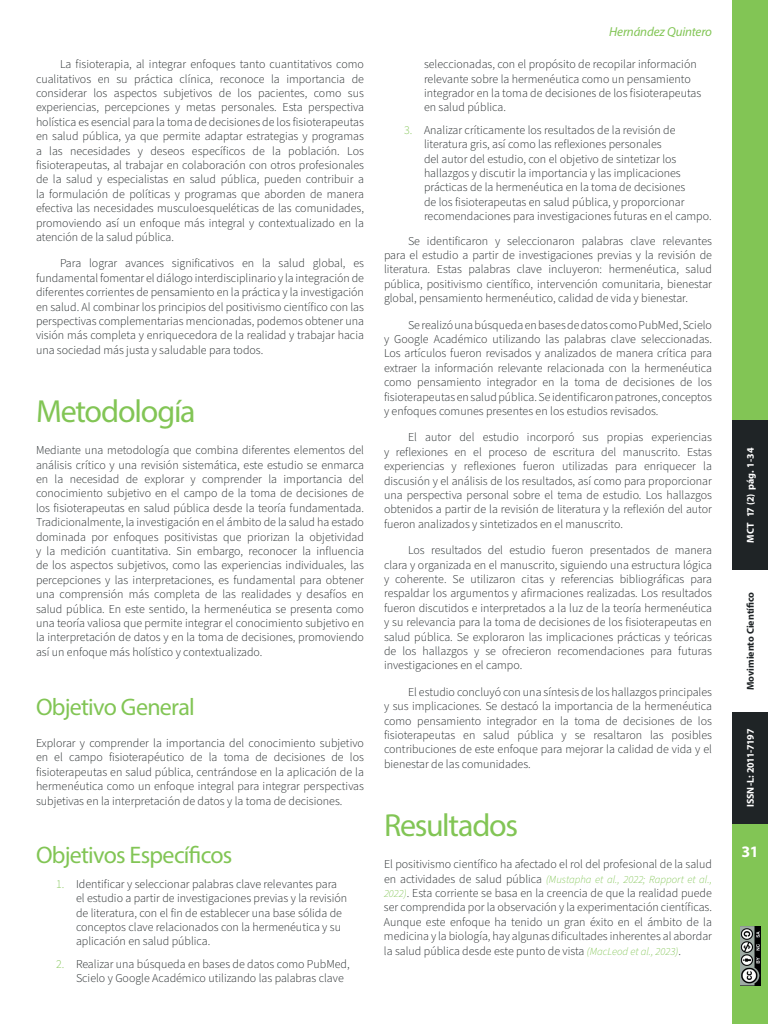
<style>
.page{position:relative;width:768px;height:1024px;background:#fff}
.page>*{position:absolute;margin:0;border:0;box-sizing:border-box;transform-origin:0 0}
.t1{font:32px "Myriad Pro";letter-spacing:-.035em;color:#82c555}
.t2{font:24px "Myriad Pro";letter-spacing:-.03em;color:#82c555}
.t3{font:700 16px "Myriad Pro";color:#fff}
.t4{font:italic 13px "Myriad Pro";letter-spacing:-.015em;color:#82c555}
.t5{font:300 12px/14.4px "Source Sans Pro";color:#1f2426;text-align:justify}
.t6{font:italic 300 10.8px "Source Sans Pro";color:#82c555}
.t7{font:700 10px "Myriad Pro";letter-spacing:-.005em;color:#fff}
.t8{font:700 10px "Myriad Pro";color:#1f2426}
.s1{color:#82c555}
.s2{font-style:normal;font-size:12px;color:#1f2426}
.s3{font-style:italic;font-size:10.8px;color:#82c555}
</style>
<div class="page">
<div style="left:732px;top:712px;width:36px;height:312px;background:#82c555"></div>
<div style="left:732px;top:0;width:36px;height:570px;background:#82c555"></div>
<div style="left:732px;top:420px;width:36px;height:150px;background:#1f2426"></div>
<div style="left:732px;top:712px;width:36px;height:112px;background:#1f2426"></div>
<img style="left:740px;top:927px;width:20px;height:58px">
<p class="t5" style="left:36px;top:57px;width:330px;text-indent:24px">La fisioterapia, al integrar enfoques tanto cuantitativos como cualitativos en su práctica clínica, reconoce la importancia de considerar los aspectos subjetivos de los pacientes, como sus experiencias, percepciones y metas personales. Esta perspectiva holística es esencial para la toma de decisiones de los fisioterapeutas en salud pública, ya que permite adaptar estrategias y programas a las necesidades y deseos específicos de la población. Los fisioterapeutas, al trabajar en colaboración con otros profesionales de la salud y especialistas en salud pública, pueden contribuir a la formulación de políticas y programas que aborden de manera efectiva las necesidades musculoesqueléticas de las comunidades, promoviendo así un enfoque más integral y contextualizado en la atención de la salud pública.</p>
<p class="t5" style="left:36px;top:257px;width:330px;text-indent:24px">Para lograr avances significativos en la salud global, es fundamental fomentar el diálogo interdisciplinario y la integración de diferentes corrientes de pensamiento en la práctica y la investigación en salud. Al combinar los principios del positivismo científico con las perspectivas complementarias mencionadas, podemos obtener una visión más completa y enriquecedora de la realidad y trabajar hacia una sociedad más justa y saludable para todos.</p>
<h1 class="t1" style="left:36px;top:391px;width:161px">Metodología</h1>
<p class="t5" style="left:36px;top:443px;width:330px">Mediante una metodología que combina diferentes elementos del análisis crítico y una revisión sistemática, este estudio se enmarca en la necesidad de explorar y comprender la importancia del conocimiento subjetivo en el campo de la toma de decisiones de los fisioterapeutas en salud pública desde la teoría fundamentada.<br>Tradicionalmente, la investigación en el ámbito de la salud ha estado dominada por enfoques positivistas que priorizan la objetividad y la medición cuantitativa. Sin embargo, reconocer la influencia de los aspectos subjetivos, como las experiencias individuales, las percepciones y las interpretaciones, es fundamental para obtener una comprensión más completa de las realidades y desafíos en salud pública. En este sentido, la hermenéutica se presenta como una teoría valiosa que permite integrar el conocimiento subjetivo en la interpretación de datos y en la toma de decisiones, promoviendo así un enfoque más holístico y contextualizado.</p>
<h2 class="t2" style="left:36px;top:692px;width:160px">Objetivo General</h2>
<p class="t5" style="left:36px;top:736px;width:330px">Explorar y comprender la importancia del conocimiento subjetivo en el campo fisioterapéutico de la toma de decisiones de los fisioterapeutas en salud pública, centrándose en la aplicación de la hermenéutica como un enfoque integral para integrar perspectivas subjetivas en la interpretación de datos y la toma de decisiones.</p>
<h2 class="t2" style="left:36px;top:841px;width:198px">Objetivos Específicos</h2>
<p class="t5" style="left:76px;top:877px;width:273px;text-align:left;text-indent:-20px"><span class="s1">1.</span> Identificar y seleccionar palabras clave relevantes para el estudio a partir de investigaciones previas y la revisión de literatura, con el fin de establecer una base sólida de conceptos clave relacionados con la hermenéutica y su aplicación en salud pública.</p>
<p class="t5" style="left:76px;top:957px;width:275px;text-indent:-20px"><span class="s1">2.</span> Realizar una búsqueda en bases de datos como PubMed,<br>Scielo y Google Académico utilizando las palabras clave</p>
<p class="t4" style="left:609px;top:23px;width:104px">Hernández Quintero</p>
<p class="t5" style="left:424px;top:57px;width:279px;text-align:left">seleccionadas, con el propósito de recopilar información relevante sobre la hermenéutica como un pensamiento integrador en la toma de decisiones de los fisioterapeutas en salud pública.</p>
<p class="t5" style="left:424px;top:123px;width:289px;text-align:left;text-indent:-20px"><span class="s1">3.</span> Analizar críticamente los resultados de la revisión de literatura gris, así como las reflexiones personales<br>del autor del estudio, con el objetivo de sintetizar los hallazgos y discutir la importancia y las implicaciones prácticas de la hermenéutica en la toma de decisiones<br>de los fisioterapeutas en salud pública, y proporcionar recomendaciones para investigaciones futuras en el campo.</p>
<p class="t5" style="left:384px;top:234px;width:330px;text-indent:24px">Se identificaron y seleccionaron palabras clave relevantes para el estudio a partir de investigaciones previas y la revisión de literatura. Estas palabras clave incluyeron: hermenéutica, salud pública, positivismo científico, intervención comunitaria, bienestar global, pensamiento hermenéutico, calidad de vida y bienestar.</p>
<p class="t5" style="left:384px;top:318px;width:330px;text-indent:24px">Se realizó una búsqueda en bases de datos como PubMed, Scielo y Google Académico utilizando las palabras clave seleccionadas.<br>Los artículos fueron revisados y analizados de manera crítica para extraer la información relevante relacionada con la hermenéutica como pensamiento integrador en la toma de decisiones de los fisioterapeutas en salud pública. Se identificaron patrones, conceptos y enfoques comunes presentes en los estudios revisados.</p>
<p class="t5" style="left:384px;top:431px;width:330px;text-indent:24px">El autor del estudio incorporó sus propias experiencias y reflexiones en el proceso de escritura del manuscrito. Estas experiencias y reflexiones fueron utilizadas para enriquecer la discusión y el análisis de los resultados, así como para proporcionar una perspectiva personal sobre el tema de estudio. Los hallazgos obtenidos a partir de la revisión de literatura y la reflexión del autor fueron analizados y sintetizados en el manuscrito.</p>
<p class="t5" style="left:384px;top:543px;width:330px;text-indent:24px">Los resultados del estudio fueron presentados de manera clara y organizada en el manuscrito, siguiendo una estructura lógica y coherente. Se utilizaron citas y referencias bibliográficas para respaldar los argumentos y afirmaciones realizadas. Los resultados fueron discutidos e interpretados a la luz de la teoría hermenéutica y su relevancia para la toma de decisiones de los fisioterapeutas en salud pública. Se exploraron las implicaciones prácticas y teóricas de los hallazgos y se ofrecieron recomendaciones para futuras investigaciones en el campo.</p>
<p class="t5" style="left:384px;top:685px;width:330px;text-indent:24px">El estudio concluyó con una síntesis de los hallazgos principales y sus implicaciones. Se destacó la importancia de la hermenéutica como pensamiento integrador en la toma de decisiones de los fisioterapeutas en salud pública y se resaltaron las posibles contribuciones de este enfoque para mejorar la calidad de vida y el bienestar de las comunidades.</p>
<h1 class="t1" style="left:384px;top:805px;width:136px">Resultados</h1>
<p class="t5" style="left:384px;top:857px;width:329px">El positivismo científico ha afectado el rol del profesional de la salud</p>
<p class="t6" style="left:384px;top:872px;width:329px"><span class="s2">en actividades de salud pública</span> (Mustapha et al., 2022; Rapport et al.,</p>
<p class="t5" style="left:384px;top:886px;width:330px"><span class="s3">2022)</span>. Esta corriente se basa en la creencia de que la realidad puede ser comprendida por la observación y la experimentación científicas.<br>Aunque este enfoque ha tenido un gran éxito en el ámbito de la medicina y la biología, hay algunas dificultades inherentes al abordar la salud pública desde este punto de vista <span class="s3">(MacLeod et al., 2023)</span>.</p>
<p class="t7" style="left:744px;top:543px;width:97px;rotate:-90deg">MCT 17 (2) pág. 1-34</p>
<p class="t8" style="left:744px;top:690px;width:100px;rotate:-90deg">Movimiento Científico</p>
<p class="t7" style="left:744px;top:807px;width:80px;rotate:-90deg">ISSN-L: 2011-7197</p>
<h3 class="t3" style="left:741px;top:841px;width:19px">31</h3>
</div>
